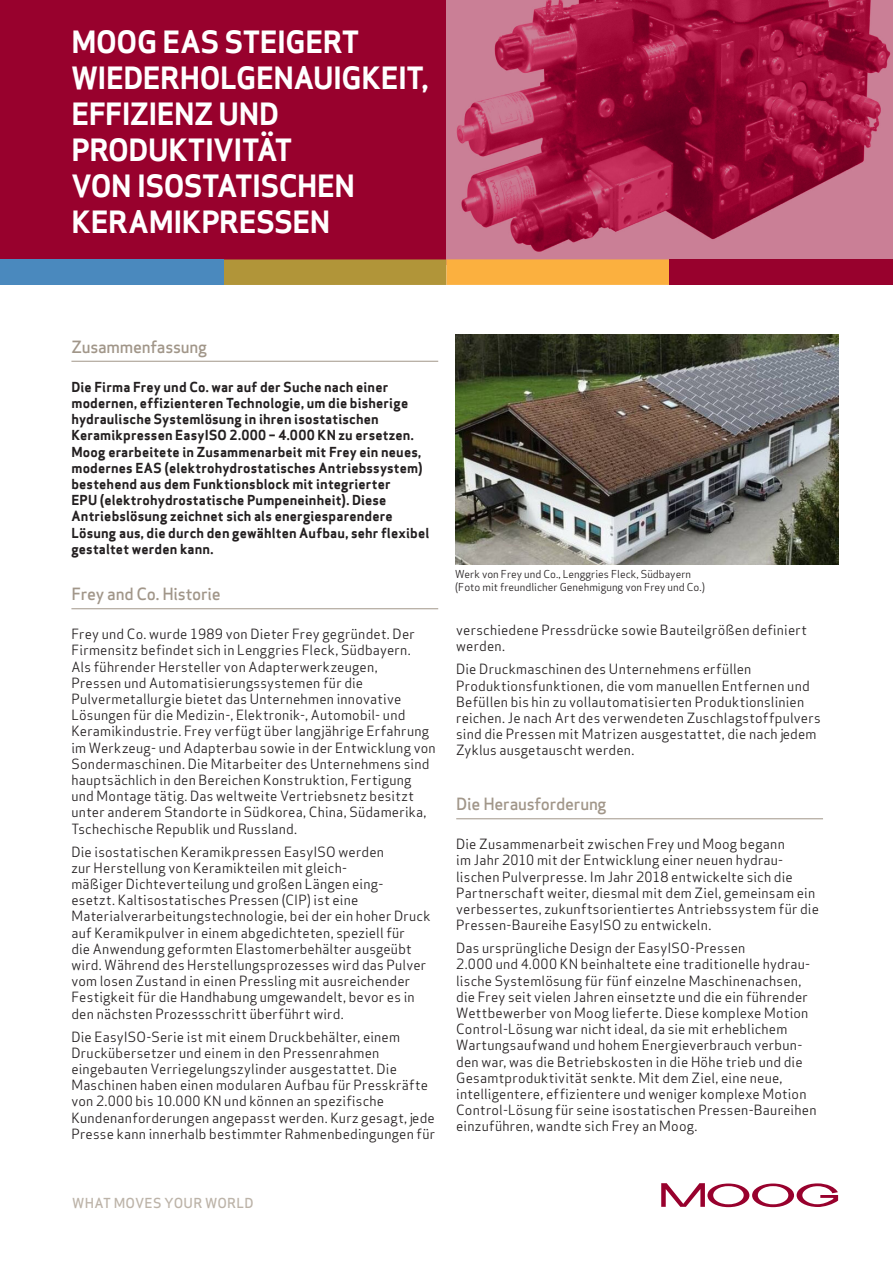
<style>
.page{position:relative;width:893px;height:1263px;background:#fff}
.page>*{position:absolute;margin:0;border:0;box-sizing:border-box;transform-origin:0 0}
.t1{font:700 30px/36px "Apex Sans";letter-spacing:-.015em;color:#fff}
.Head{font:500 16.5px "Apex Sans";letter-spacing:-.015em;color:#a19689}
.body{font:13.5px/16.2px "Apex Sans";letter-spacing:.015em;color:#231f20}
.body-2{font:700 13.5px/16.2px "Apex Sans";letter-spacing:.01em;color:#231f20}
.t2{font:500 13.5px "Apex Sans";letter-spacing:.02em;color:#bcb3a8}
.body-3{font:10.5px/12.6px "Apex Sans";color:#231f20}
</style>
<div class="page">
<img style="left:446px;top:0;width:447px;height:259px">
<div style="left:0;top:0;width:446px;height:270px;background:#98012d"></div>
<div style="left:223px;top:259px;width:223px;height:26px;background:#b19539"></div>
<div style="left:0;top:259px;width:223px;height:26px;background:#4a89be"></div>
<svg style="left:661px;top:1183px;width:177px;height:24px"></svg>
<hr style="left:71px;top:361px;width:367px;height:1px;background:#a19689">
<hr style="left:71px;top:608px;width:367px;height:1px;background:#a19689">
<hr style="left:456px;top:818px;width:367px;height:1px;background:#a19689">
<div style="left:446px;top:259px;width:224px;height:26px;background:#fbb03f"></div>
<div style="left:670px;top:259px;width:223px;height:26px;background:#98012d"></div>
<img style="left:455px;top:335px;width:384px;height:229px">
<p class="t1" style="left:71px;top:23px;width:359px">MOOG EAS STEIGERT<br>WIEDERHOLGENAUIGKEIT,<br>EFFIZIENZ UND<br>PRODUKTIVITÄT<br>VON ISOSTATISCHEN<br>KERAMIKPRESSEN</p>
<p class="Head" style="left:71px;top:332px;width:137px">Zusammenfassung</p>
<p class="body-2" style="left:71px;top:378px;width:360px">Die Firma Frey und Co. war auf der Suche nach einer modernen, effizienteren Technologie, um die bisherige hydraulische Systemlösung in ihren isostatischen Keramikpressen EasyISO 2.000 – 4.000 KN zu ersetzen.<br>Moog erarbeitete in Zusammenarbeit mit Frey ein neues, modernes EAS (elektrohydrostatisches Antriebssystem) bestehend aus dem Funktionsblock mit integrierter<br>EPU (elektrohydrostatische Pumpeneinheit). Diese Antriebslösung zeichnet sich als energiesparendere Lösung aus, die durch den gewählten Aufbau, sehr flexibel gestaltet werden kann.</p>
<p class="Head" style="left:71px;top:579px;width:151px">Frey and Co. Historie</p>
<p class="body" style="left:71px;top:625px;width:366px">Frey und Co. wurde 1989 von Dieter Frey gegründet. Der Firmensitz befindet sich in Lenggries Fleck, Südbayern.<br>Als führender Hersteller von Adapterwerkzeugen,<br>Pressen und Automatisierungssystemen für die Pulvermetallurgie bietet das Unternehmen innovative Lösungen für die Medizin-, Elektronik-, Automobil- und Keramikindustrie. Frey verfügt über langjährige Erfahrung im Werkzeug- und Adapterbau sowie in der Entwicklung von Sondermaschinen. Die Mitarbeiter des Unternehmens sind hauptsächlich in den Bereichen Konstruktion, Fertigung und Montage tätig. Das weltweite Vertriebsnetz besitzt unter anderem Standorte in Südkorea, China, Südamerika, Tschechische Republik und Russland.</p>
<p class="body" style="left:71px;top:842px;width:361px">Die isostatischen Keramikpressen EasyISO werden<br>zur Herstellung von Keramikteilen mit gleich-<br>mäßiger Dichteverteilung und großen Längen eing-<br>esetzt. Kaltisostatisches Pressen (CIP) ist eine Materialverarbeitungstechnologie, bei der ein hoher Druck auf Keramikpulver in einem abgedichteten, speziell für<br>die Anwendung geformten Elastomerbehälter ausgeübt wird. Während des Herstellungsprozesses wird das Pulver vom losen Zustand in einen Pressling mit ausreichender Festigkeit für die Handhabung umgewandelt, bevor es in den nächsten Prozessschritt überführt wird.</p>
<p class="body" style="left:71px;top:1027px;width:365px">Die EasyISO-Serie ist mit einem Druckbehälter, einem Druckübersetzer und einem in den Pressenrahmen eingebauten Verriegelungszylinder ausgestattet. Die Maschinen haben einen modularen Aufbau für Presskräfte von 2.000 bis 10.000 KN und können an spezifische Kundenanforderungen angepasst werden. Kurz gesagt, jede Presse kann innerhalb bestimmter Rahmenbedingungen für</p>
<p class="body-3" style="left:455px;top:567px;width:251px">Werk von Frey und Co., Lenggries Fleck, Südbayern (Foto mit freundlicher Genehmigung von Frey und Co.)</p>
<p class="body" style="left:456px;top:621px;width:352px">verschiedene Pressdrücke sowie Bauteilgrößen definiert werden.</p>
<p class="body" style="left:456px;top:660px;width:366px">Die Druckmaschinen des Unternehmens erfüllen Produktionsfunktionen, die vom manuellen Entfernen und Befüllen bis hin zu vollautomatisierten Produktionslinien reichen. Je nach Art des verwendeten Zuschlagstoffpulvers sind die Pressen mit Matrizen ausgestattet, die nach jedem Zyklus ausgetauscht werden.</p>
<p class="Head" style="left:456px;top:789px;width:152px">Die Herausforderung</p>
<p class="body" style="left:456px;top:835px;width:364px">Die Zusammenarbeit zwischen Frey und Moog begann<br>im Jahr 2010 mit der Entwicklung einer neuen hydrau&shy;lischen Pulverpresse. Im Jahr 2018 entwickelte sich die Partnerschaft weiter, diesmal mit dem Ziel, gemeinsam ein verbessertes, zukunftsorientiertes Antriebssystem für die Pressen-Baureihe EasyISO zu entwickeln.</p>
<p class="body" style="left:456px;top:939px;width:362px">Das ursprüngliche Design der EasyISO-Pressen<br>2.000 und 4.000 KN beinhaltete eine traditionelle hydrau&shy;lische Systemlösung für fünf einzelne Maschinenachsen, die Frey seit vielen Jahren einsetzte und die ein führender Wettbewerber von Moog lieferte. Diese komplexe Motion Control-Lösung war nicht ideal, da sie mit erheblichem Wartungsaufwand und hohem Energieverbrauch verbun&shy;den war, was die Betriebskosten in die Höhe trieb und die Gesamtproduktivität senkte. Mit dem Ziel, eine neue, intelligentere, effizientere und weniger komplexe Motion Control-Lösung für seine isostatischen Pressen-Baureihen einzuführen, wandte sich Frey an Moog.</p>
<p class="t2" style="left:72px;top:1191px;width:183px">WHAT MOVES YOUR WORLD</p>
</div>
